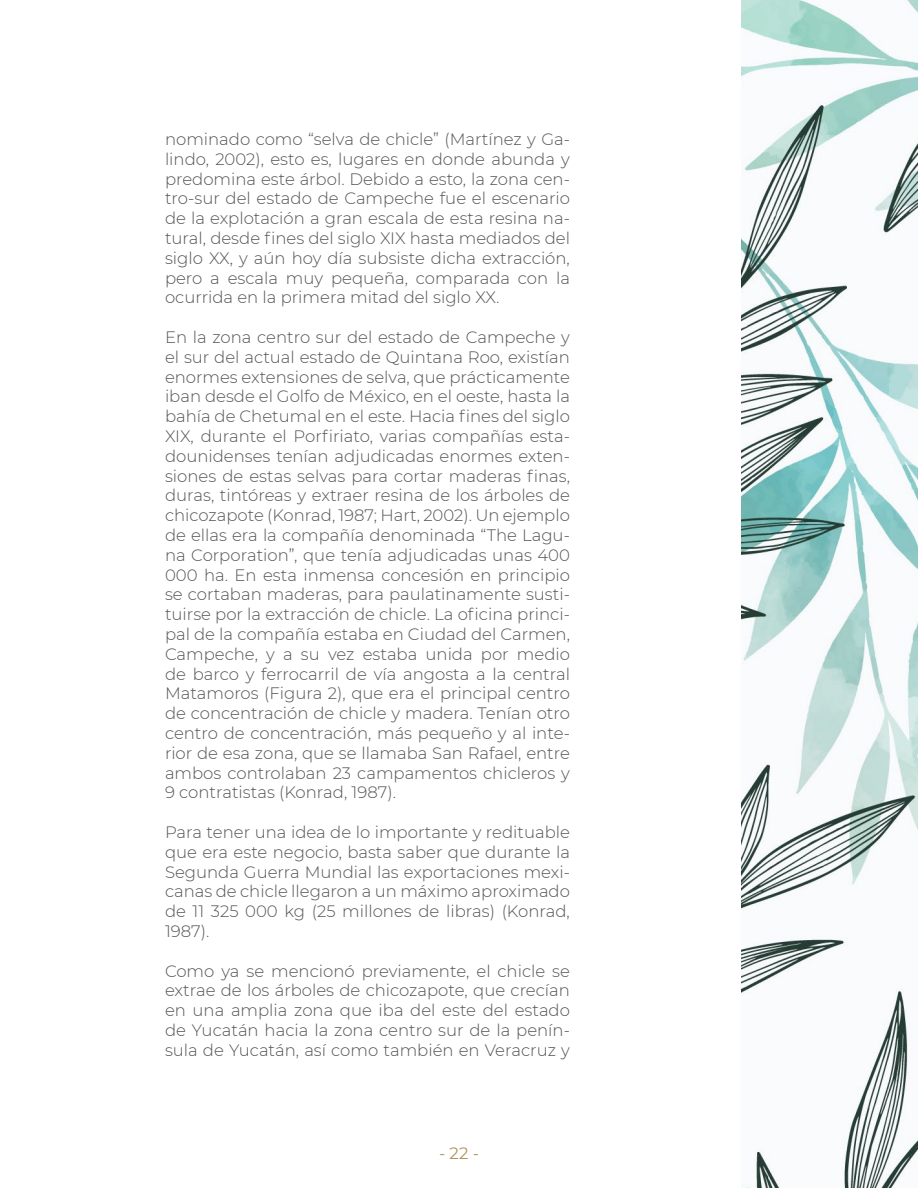
<style>
.page{position:relative;width:918px;height:1188px;background:#fff}
.page>*{position:absolute;margin:0;border:0;box-sizing:border-box;transform-origin:0 0}
.t1{font:16.5px/19.8px "Montserrat Light 2";color:#555454;text-align:justify}
.t2{font:300 16.5px/19.8px "Montserrat";color:#555454;text-align:justify}
.t3{font:16.5px "Montserrat";color:#b0935e}
.s1{font-family:"Montserrat Light 2";font-weight:400}
</style>
<div class="page">
<img style="left:741px;top:0;width:177px;height:1188px">
<p class="t1" style="left:165px;top:129px;width:407px">nominado como “selva de chicle” (Martínez y Ga&shy;lindo, 2002), esto es, lugares en donde abunda y predomina este árbol. Debido a esto, la zona cen&shy;tro-sur del estado de Campeche fue el escenario de la explotación a gran escala de esta resina na-</p>
<p class="t2" style="left:165px;top:228px;width:407px">tural, desde fines del siglo XIX hasta mediados del</p>
<p class="t1" style="left:165px;top:247px;width:407px">siglo XX, y aún hoy día subsiste dicha extracción, pero a escala muy pequeña, comparada con la ocurrida en la primera mitad del siglo XX.</p>
<p class="t1" style="left:165px;top:327px;width:406px">En la zona centro sur del estado de Campeche y</p>
<p class="t2" style="left:165px;top:346px;width:407px">el sur del actual estado de Quintana Roo, existían</p>
<p class="t1" style="left:165px;top:366px;width:407px">enormes extensiones de selva, que prácticamente iban desde el Golfo de México, en el oeste, hasta la</p>
<p class="t2" style="left:165px;top:406px;width:407px">bahía de Chetumal en el este. Hacia fines del siglo XIX, durante el Porfiriato, varias compañías esta&shy;dounidenses tenían adjudicadas enormes exten&shy;siones de estas selvas para cortar maderas finas,</p>
<p class="t1" style="left:165px;top:485px;width:407px">duras, tintóreas y extraer resina de los árboles de</p>
<p class="t2" style="left:165px;top:505px;width:407px">chicozapote (Konrad, 1987; Hart, 2002). Un ejemplo</p>
<p class="t1" style="left:165px;top:525px;width:406px">de ellas era la compañía denominada “The Lagu-</p>
<p class="t2" style="left:165px;top:544px;width:407px">na Corporation”, que tenía adjudicadas unas 400</p>
<p class="t1" style="left:165px;top:564px;width:407px">000 ha. En esta inmensa concesión en principio se cortaban maderas, para paulatinamente susti-</p>
<p class="t2" style="left:165px;top:604px;width:407px">tuirse por la extracción de chicle. La oficina princi<span class="s1">-</span></p>
<p class="t1" style="left:165px;top:624px;width:407px">pal de la compañía estaba en Ciudad del Carmen, Campeche, y a su vez estaba unida por medio de barco y ferrocarril de vía angosta a la central Matamoros (Figura 2), que era el principal centro de concentración de chicle y madera. Tenían otro centro de concentración, más pequeño y al inte&shy;rior de esa zona, que se llamaba San Rafael, entre ambos controlaban 23 campamentos chicleros y</p>
<p class="t2" style="left:165px;top:782px;width:233px">9 contratistas (Konrad, 1987).</p>
<p class="t1" style="left:165px;top:822px;width:407px">Para tener una idea de lo importante y redituable que era este negocio, basta saber que durante la Segunda Guerra Mundial las exportaciones mexi&shy;canas de chicle llegaron a un máximo aproximado de 11 325 000 kg (25 millones de libras) (Konrad,</p>
<p class="t2" style="left:165px;top:921px;width:46px">1987).</p>
<p class="t1" style="left:165px;top:960px;width:407px">Como ya se mencionó previamente, el chicle se extrae de los árboles de chicozapote, que crecían en una amplia zona que iba del este del estado de Yucatán hacia la zona centro sur de la penín&shy;sula de Yucatán, así como también en Veracruz y</p>
<p class="t3" style="left:439px;top:1142px;width:41px">- 22 -</p>
</div>
